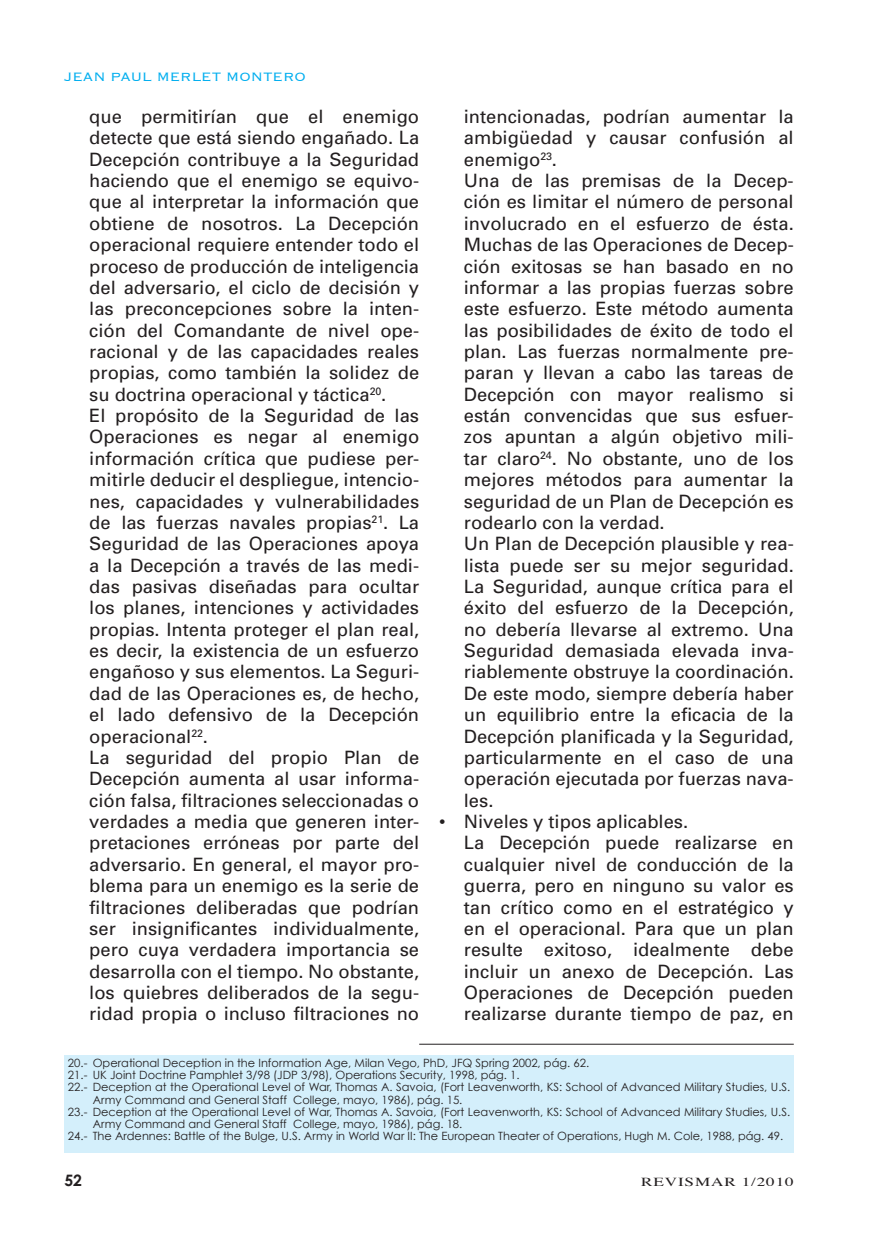
<style>
.page{position:relative;width:893px;height:1241px;background:#fff}
.page>*{position:absolute;margin:0;border:0;box-sizing:border-box;transform-origin:0 0}
.t1{font:18.38px/21.3px "Univers";color:#231f20}
.t2{font:300 15.75px "Copperplate";color:#00aeef}
.t3{font:700 15.75px "Century Gothic";color:#231f20}
.t4{font:12.25px "Times";letter-spacing:.05em;color:#231f20;scale:1.4 1}
.t5{font:11.38px "Century Gothic";color:#231f20}
</style>
<div class="page">
<hr style="left:419px;top:1043px;width:375px;height:1px;background:#231f20">
<div style="left:64px;top:1054px;width:730px;height:98px;background:#d4effb"></div>
<p class="t2" style="left:64px;top:67px;width:19px">Jean</p>
<p class="t2" style="left:110px;top:67px;width:22px">Paul</p>
<p class="t2" style="left:157px;top:67px;width:24px">Merlet</p>
<p class="t2" style="left:226px;top:67px;width:25px">Montero</p>
<p class="t1" style="left:89px;top:106px;width:331px">que permitirían que el enemigo detecte que está siendo engañado. La Decepción contribuye a la Seguridad haciendo que el enemigo se equivo&shy;que al interpretar la información que obtiene de nosotros. La Decepción operacional requiere entender todo el proceso de producción de inteligencia del adversario, el ciclo de decisión y las preconcepciones sobre la inten&shy;ción del Comandante de nivel ope&shy;racional y de las capacidades reales propias, como también la solidez de su doctrina operacional y táctica<sup>20</sup>.<br>El propósito de la Seguridad de las Operaciones es negar al enemigo información crítica que pudiese per&shy;mitirle deducir el despliegue, intencio&shy;nes, capacidades y vulnerabilidades de las fuerzas navales propias<sup>21</sup>. La Seguridad de las Operaciones apoya a la Decepción a través de las medi&shy;das pasivas diseñadas para ocultar los planes, intenciones y actividades propias. Intenta proteger el plan real, es decir, la existencia de un esfuerzo engañoso y sus elementos. La Seguri&shy;dad de las Operaciones es, de hecho, el lado defensivo de la Decepción operacional<sup>22</sup>.<br>La seguridad del propio Plan de Decepción aumenta al usar informa&shy;ción falsa, filtraciones seleccionadas o verdades a media que generen inter&shy;pretaciones erróneas por parte del adversario. En general, el mayor pro&shy;blema para un enemigo es la serie de filtraciones deliberadas que podrían ser insignificantes individualmente, pero cuya verdadera importancia se desarrolla con el tiempo. No obstante, los quiebres deliberados de la segu&shy;ridad propia o incluso filtraciones no</p>
<p class="t1" style="left:464px;top:106px;width:331px">intencionadas, podrían aumentar la ambigüedad y causar confusión al enemigo<sup>23</sup>.<br>Una de las premisas de la Decep&shy;ción es limitar el número de personal involucrado en el esfuerzo de ésta.<br>Muchas de las Operaciones de Decep&shy;ción exitosas se han basado en no informar a las propias fuerzas sobre este esfuerzo. Este método aumenta las posibilidades de éxito de todo el plan. Las fuerzas normalmente pre&shy;paran y llevan a cabo las tareas de Decepción con mayor realismo si están convencidas que sus esfuer&shy;zos apuntan a algún objetivo mili&shy;tar claro<sup>24</sup>. No obstante, uno de los mejores métodos para aumentar la seguridad de un Plan de Decepción es rodearlo con la verdad.<br>Un Plan de Decepción plausible y rea&shy;lista puede ser su mejor seguridad.<br>La Seguridad, aunque crítica para el éxito del esfuerzo de la Decepción, no debería llevarse al extremo. Una Seguridad demasiada elevada inva&shy;riablemente obstruye la coordinación.<br>De este modo, siempre debería haber un equilibrio entre la eficacia de la Decepción planificada y la Seguridad, particularmente en el caso de una operación ejecutada por fuerzas nava&shy;les.</p>
<p class="t1" style="left:464px;top:811px;width:331px;text-indent:-25px">• Niveles y tipos aplicables.<br>La Decepción puede realizarse en cualquier nivel de conducción de la guerra, pero en ninguno su valor es tan crítico como en el estratégico y en el operacional. Para que un plan resulte exitoso, idealmente debe incluir un anexo de Decepción. Las Operaciones de Decepción pueden realizarse durante tiempo de paz, en</p>
<p class="t5" style="left:68px;top:1055px;width:523px">20.- Operational Deception in the Information Age, Milan Vego, PhD, JFQ Spring 2002, pág. 62.</p>
<p class="t5" style="left:68px;top:1067px;width:453px">21.- UK Joint Doctrine Pamphlet 3/98 (JDP 3/98), Operations Security, 1998, pág. 1.</p>
<p class="t5" style="left:68px;top:1079px;width:724px">22.- Deception at the Operational Level of War, Thomas A. Savoia, (Fort Leavenworth, KS: School of Advanced Military Studies, U.S.</p>
<p class="t5" style="left:93px;top:1092px;width:371px">Army Command and General Staff College, mayo, 1986), pág. 15.</p>
<p class="t5" style="left:68px;top:1104px;width:724px">23.- Deception at the Operational Level of War, Thomas A. Savoia, (Fort Leavenworth, KS: School of Advanced Military Studies, U.S.</p>
<p class="t5" style="left:93px;top:1116px;width:371px">Army Command and General Staff College, mayo, 1986), pág. 18.</p>
<p class="t5" style="left:68px;top:1128px;width:717px">24.- The Ardennes: Battle of the Bulge, U.S. Army in World War II: The European Theater of Operations, Hugh M. Cole, 1988, pág. 49.</p>
<p class="t3" style="left:64px;top:1170px;width:19px">52</p>
<p class="t4" style="left:641px;top:1174px;width:110px">REVISMAR 1/2010</p>
</div>
